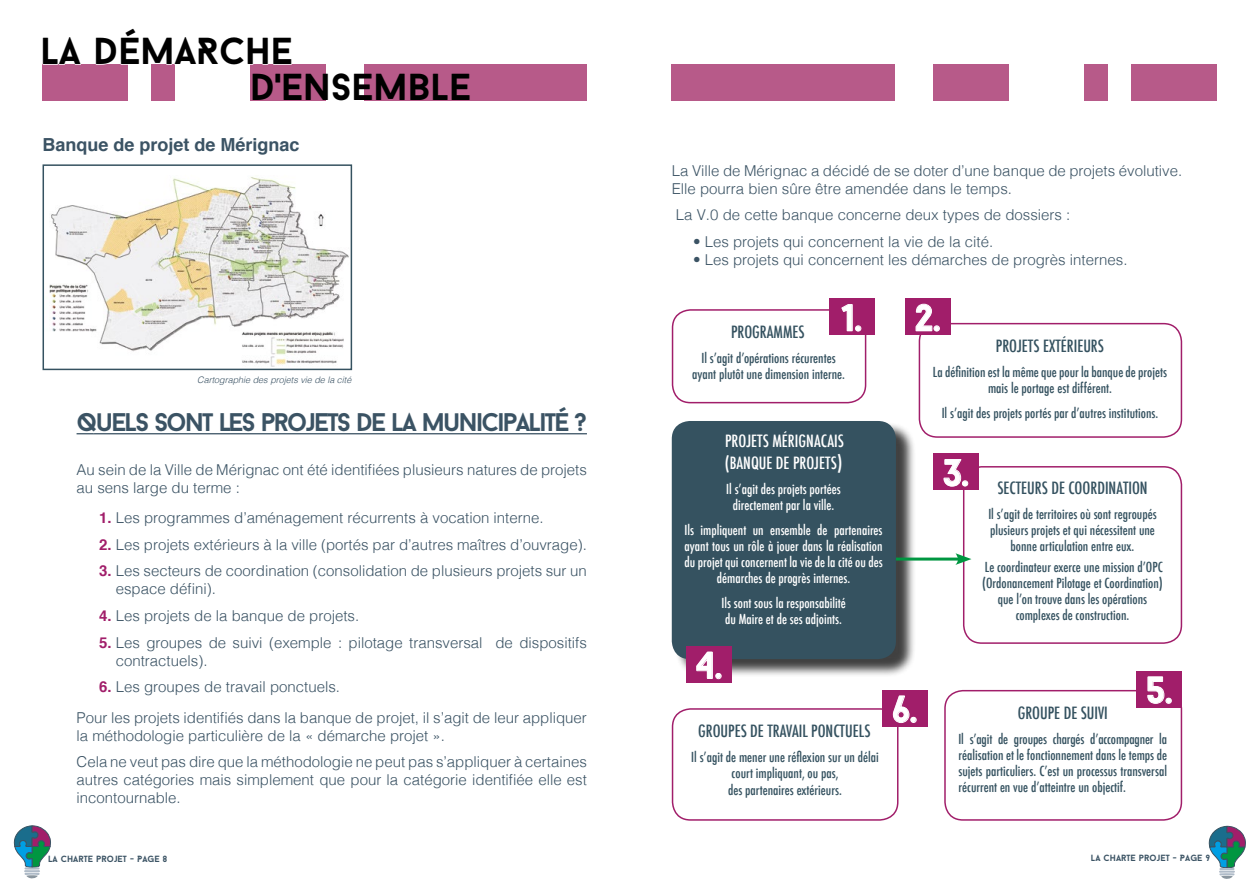
<style>
.page{position:relative;width:1259px;height:893px;background:#fff}
.page>*{position:absolute;margin:0;border:0;box-sizing:border-box;transform-origin:0 0}
.t1{font:700 37.5px "Baron Neue";color:#000}
.t2{font:700 37.5px "Baron Neue";color:#fff}
.t3{font:700 25.5px "Baron Neue";letter-spacing:-.07em;color:#3b5364}
.t4{font:700 18px "Helvetica";color:#3b5364}
.t5{font:500 condensed 16.5px "Futura";color:#355260}
.t6{font:500 condensed 16.5px/21.6px "Futura";color:#fff}
.t7{font:300 15px/18px "Helvetica";color:#3b5364}
.t8{font:500 condensed 13.5px/16.2px "Futura";color:#355260;text-align:center}
.t9{font:500 condensed 13.5px/16.2px "Futura";color:#fff;text-align:center}
.t10{font:700 9px "Baron Neue";color:#3b5364}
.t11{font:italic 300 9px "Helvetica";color:#3b5364}
.s1{font-weight:700;color:#a11e6a}
.s2{font-size:18px}
.s3{color:#fff}
</style>
<div class="page">
<svg style="left:14px;top:826px;width:37px;height:53px"></svg>
<svg style="left:1209px;top:826px;width:36px;height:53px"></svg>
<div style="left:43px;top:64px;width:85px;height:36px;background:#b75a89"></div>
<div style="left:1131px;top:64px;width:85px;height:36px;background:#b75a89"></div>
<div style="left:151px;top:64px;width:23px;height:36px;background:#b75a89"></div>
<div style="left:1084px;top:64px;width:24px;height:36px;background:#b75a89"></div>
<div style="left:364px;top:64px;width:223px;height:36px;background:#b75a89"></div>
<div style="left:672px;top:64px;width:223px;height:36px;background:#b75a89"></div>
<div style="left:250px;top:64px;width:76px;height:36px;background:#b75a89"></div>
<div style="left:933px;top:64px;width:76px;height:36px;background:#b75a89"></div>
<svg style="left:42px;top:64px;width:39px;height:1px"></svg>
<svg style="left:95px;top:64px;width:197px;height:1px"></svg>
<svg style="left:76px;top:433px;width:511px;height:2px"></svg>
<img style="left:49px;top:177px;width:300px;height:190px">
<div style="left:43px;top:164px;width:309px;height:206px;border:2px solid #355260"></div>
<div style="left:944px;top:690px;width:238px;height:131px;border:2px solid #a11e6a;border-radius:18px"></div>
<div style="left:672px;top:708px;width:226px;height:113px;border:2px solid #a11e6a;border-radius:18px"></div>
<div style="left:672px;top:309px;width:194px;height:94px;border:2px solid #a11e6a;border-radius:18px"></div>
<div style="left:829px;top:298px;width:46px;height:37px;background:#a11e6a"></div>
<svg style="left:841px;top:304px;width:20px;height:28px"></svg>
<div style="left:918px;top:323px;width:264px;height:115px;border:2px solid #a11e6a;border-radius:18px"></div>
<div style="left:904px;top:298px;width:46px;height:37px;background:#a11e6a"></div>
<svg style="left:915px;top:303px;width:24px;height:29px"></svg>
<div style="left:963px;top:466px;width:219px;height:178px;border:2px solid #a11e6a;border-radius:18px"></div>
<div style="left:933px;top:453px;width:45px;height:37px;background:#a11e6a"></div>
<svg style="left:943px;top:459px;width:24px;height:28px"></svg>
<div style="left:1136px;top:671px;width:46px;height:36px;background:#a11e6a"></div>
<svg style="left:1147px;top:676px;width:24px;height:28px"></svg>
<div style="left:674px;top:422px;width:242px;height:255px;background:#000;opacity:.75"></div>
<div style="left:672px;top:421px;width:224px;height:238px;background:#355260;border-radius:18px"></div>
<hr style="left:896px;top:558px;width:65px;height:3px;background:#009641">
<svg style="left:955px;top:553px;width:16px;height:12px"></svg>
<div style="left:686px;top:646px;width:46px;height:37px;background:#a11e6a"></div>
<svg style="left:696px;top:651px;width:25px;height:28px"></svg>
<div style="left:882px;top:690px;width:45px;height:36px;background:#a11e6a"></div>
<svg style="left:892px;top:695px;width:24px;height:28px"></svg>
<h1 class="t1" style="left:40px;top:27px;width:254px">LA DÉMARCHE</h1>
<h1 class="t1" style="left:250px;top:63px;width:223px">D'ENSEMBLE</h1>
<p class="t4" style="left:43px;top:130px;width:259px">Banque de projet de Mérignac</p>
<p class="t11" style="left:197px;top:372px;width:156px">Cartographie des projets vie de la cité</p>
<h2 class="t3" style="left:77px;top:406px;width:512px">QUELS SONT LES PROJETS DE LA MUNICIPALITÉ ?</h2>
<p class="t7" style="left:77px;top:459px;width:512px">Au sein de la Ville de Mérignac ont été identifiées plusieurs natures de projets au sens large du terme :</p>
<p class="t7" style="left:99px;top:508px;width:446px"><span class="s1">1.</span> Les programmes d’aménagement récurrents à vocation interne.</p>
<p class="t7" style="left:99px;top:535px;width:489px"><span class="s1">2.</span> Les projets extérieurs à la ville (portés par d’autres maîtres d’ouvrage).</p>
<p class="t7" style="left:116px;top:561px;width:473px;text-indent:-17px"><span class="s1">3.</span> Les secteurs de coordination (consolidation de plusieurs projets sur un espace défini).</p>
<p class="t7" style="left:99px;top:606px;width:262px"><span class="s1">4.</span> Les projets de la banque de projets.</p>
<p class="t7" style="left:116px;top:632px;width:473px;text-indent:-17px"><span class="s1">5.</span> Les groupes de suivi (exemple : pilotage transversal de dispositifs contractuels).</p>
<p class="t7" style="left:77px;top:670px;width:512px;line-height:30.8px;text-indent:23px"><span class="s1">6.</span> Les groupes de travail ponctuels.<br>Pour les projets identifiés dans la banque de projet, il s’agit de leur appliquer</p>
<p class="t7" style="left:77px;top:721px;width:512px;line-height:26.5px">la méthodologie particulière de la « démarche projet ».<br>Cela ne veut pas dire que la méthodologie ne peut pas s’appliquer à certaines</p>
<p class="t7" style="left:77px;top:770px;width:512px">autres catégories mais simplement que pour la catégorie identifiée elle est incontournable.</p>
<p class="t7" style="left:672px;top:160px;width:512px">La Ville de Mérignac a décidé de se doter d’une banque de projets évolutive.<br>Elle pourra bien sûre être amendée dans le temps.</p>
<p class="t7" style="left:676px;top:205px;width:396px">La V.0 de cette banque concerne deux types de dossiers :</p>
<p class="t7" style="left:693px;top:231px;width:302px">• Les projets qui concernent la vie de la cité.</p>
<p class="t7" style="left:693px;top:249px;width:436px">• Les projets qui concernent les démarches de progrès internes.</p>
<h1 class="t2" style="left:842px;top:294px;width:21px">1.</h1>
<p class="t5" style="left:731px;top:322px;width:75px">PROGRAMMES</p>
<p class="t8" style="left:692px;top:350px;width:154px">Il s’agit d’opérations récurentes ayant plutôt une dimension interne.</p>
<p class="t6" style="left:725px;top:431px;width:121px">PROJETS MÉRIGNACAIS (BANQUE DE PROJETS<span class="s2">)</span></p>
<p class="t9" style="left:726px;top:481px;width:116px">Il s’agit des projets portées directement par la ville.</p>
<p class="t9" style="left:684px;top:522px;width:200px">Ils impliquent un ensemble de partenaires ayant tous un rôle à jouer dans la réalisation du projet qui concernent la vie de la cité ou des démarches de progrès internes.</p>
<p class="t9" style="left:721px;top:595px;width:126px;text-align:left">Ils sont sous la responsabilité du Maire et de ses adjoints.</p>
<h1 class="t2" style="left:696px;top:641px;width:28px">4.</h1>
<p class="t5" style="left:698px;top:721px;width:174px">GROUPES DE TRAVAIL PONCTUELS</p>
<p class="t8" style="left:691px;top:749px;width:189px">Il s’agit de mener une réflexion sur un délai court impliquant, ou pas,<br>des partenaires extérieurs.</p>
<h1 class="t2" style="left:915px;top:294px;width:27px">2.</h1>
<p class="t5" style="left:996px;top:335px;width:110px">PROJETS EXTÉRIEURS</p>
<p class="t8" style="left:933px;top:364px;width:236px">La définition est la même que pour la banque de projets mais le portage est différent.</p>
<p class="t8" style="left:941px;top:405px;width:218px">Il s’agit des projets portés par d’autres institutions.</p>
<h1 class="t2" style="left:892px;top:685px;width:26px">6.</h1>
<h1 class="t2" style="left:943px;top:449px;width:27px">3.</h1>
<p class="t5" style="left:997px;top:477px;width:152px">SECTEURS DE COORDINATION</p>
<p class="t8" style="left:988px;top:506px;width:170px">Il s’agit de territoires où sont regroupés plusieurs projets et qui nécessitent une bonne articulation entre eux.</p>
<p class="t8" style="left:982px;top:559px;width:182px">Le coordinateur exerce une mission d’OPC (Ordonancement Pilotage et Coordination) que l’on trouve dans les opérations complexes de construction.</p>
<h1 class="t2" style="left:1146px;top:666px;width:27px">5.</h1>
<p class="t5" style="left:1017px;top:702px;width:92px">GROUPE DE SUIVI</p>
<p class="t8" style="left:958px;top:731px;width:210px;text-align:justify">Il s’agit de groupes chargés d’accompagner la réalisation et le fonctionnement dans le temps de sujets particuliers. C’est un processus transversal récurrent en vue d’atteintre un objectif.</p>
<p class="t10" style="left:48px;top:853px;width:121px">LA CHARTE PROJET - PAGE 8</p>
<p class="t10" style="left:1078px;top:852px;width:133px"><span class="s3">LA</span> LA CHARTE PROJET - PAGE 9</p>
</div>
